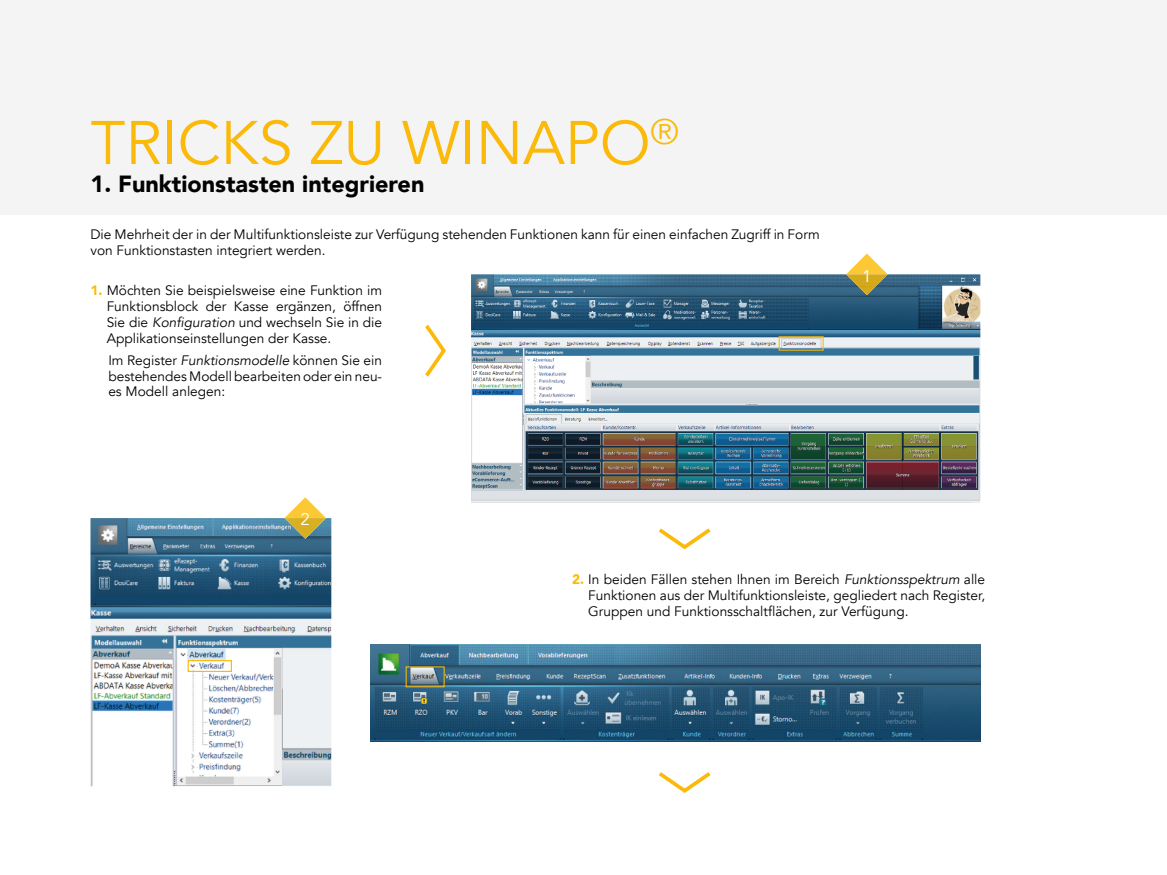
<style>
.page{position:relative;width:1167px;height:875px;background:#f4f4f4}
.page>*{position:absolute;margin:0;border:0;box-sizing:border-box;transform-origin:0 0}
.t1{font:60.86px "Avenir";color:#fbba0a}
.t2{font:900 23.38px "Avenir";color:#020203}
.t3{font:16.87px "Avenir";color:#fff}
.t4{font:13.69px/15.9px "Avenir";color:#020203;text-align:justify}
.s1{font-weight:900;color:#fbba0a}
.s2{font-style:italic}
</style>
<div class="page">
<div style="left:0;top:215px;width:1167px;height:660px;background:#fff"></div>
<img style="left:471px;top:274px;width:509px;height:229px">
<img style="left:90px;top:518px;width:241px;height:268px">
<svg style="left:425px;top:325px;width:21px;height:52px"></svg>
<img style="left:370px;top:645px;width:610px;height:97px">
<svg style="left:846px;top:254px;width:41px;height:20px"></svg>
<img style="left:846px;top:274px;width:41px;height:21px">
<svg style="left:284px;top:497px;width:42px;height:21px"></svg>
<img style="left:284px;top:518px;width:42px;height:21px">
<svg style="left:658px;top:528px;width:53px;height:22px"></svg>
<svg style="left:658px;top:772px;width:53px;height:21px"></svg>
<div style="left:778px;top:336px;width:45px;height:15px;border:1px solid #fbba0a"></div>
<div style="left:188px;top:660px;width:44px;height:12px;border:1px solid #fbba0a"></div>
<div style="left:405px;top:666px;width:39px;height:21px;border:1px solid #fbba0a"></div>
<h1 class="t1" style="left:90px;top:107px;width:590px">TRICKS ZU WINAPO<sup>®</sup></h1>
<h2 class="t2" style="left:90px;top:164px;width:335px">1. Funktionstasten integrieren</h2>
<p class="t4" style="left:90px;top:226px;width:731px">Die Mehrheit der in der Multifunktionsleiste zur Verfügung stehenden Funktionen kann für einen einfachen Zugriff in Form von Funktionstasten integriert werden.</p>
<p class="t4" style="left:107px;top:283px;width:277px;text-indent:-16px"><span class="s1">1.</span> Möchten Sie beispielsweise eine Funktion im Funktionsblock der Kasse ergänzen, öffnen Sie die <span class="s2">Konfiguration</span> und wechseln Sie in die Applikationseinstellungen der Kasse.</p>
<p class="t4" style="left:108px;top:352px;width:275px">Im Register <span class="s2">Funktionsmodelle</span> können Sie ein bestehendes Modell bearbeiten oder ein neu&shy;es Modell anlegen:</p>
<p class="t3" style="left:862px;top:266px;width:11px">1</p>
<p class="t3" style="left:300px;top:510px;width:11px">2</p>
<p class="t4" style="left:588px;top:572px;width:398px;text-indent:-16px"><span class="s1">2.</span> In beiden Fällen stehen Ihnen im Bereich <span class="s2">Funktionsspektrum</span> alle Funktionen aus der Multifunktionsleiste, gegliedert nach Register, Gruppen und Funktionsschaltflächen, zur Verfügung.</p>
</div>
